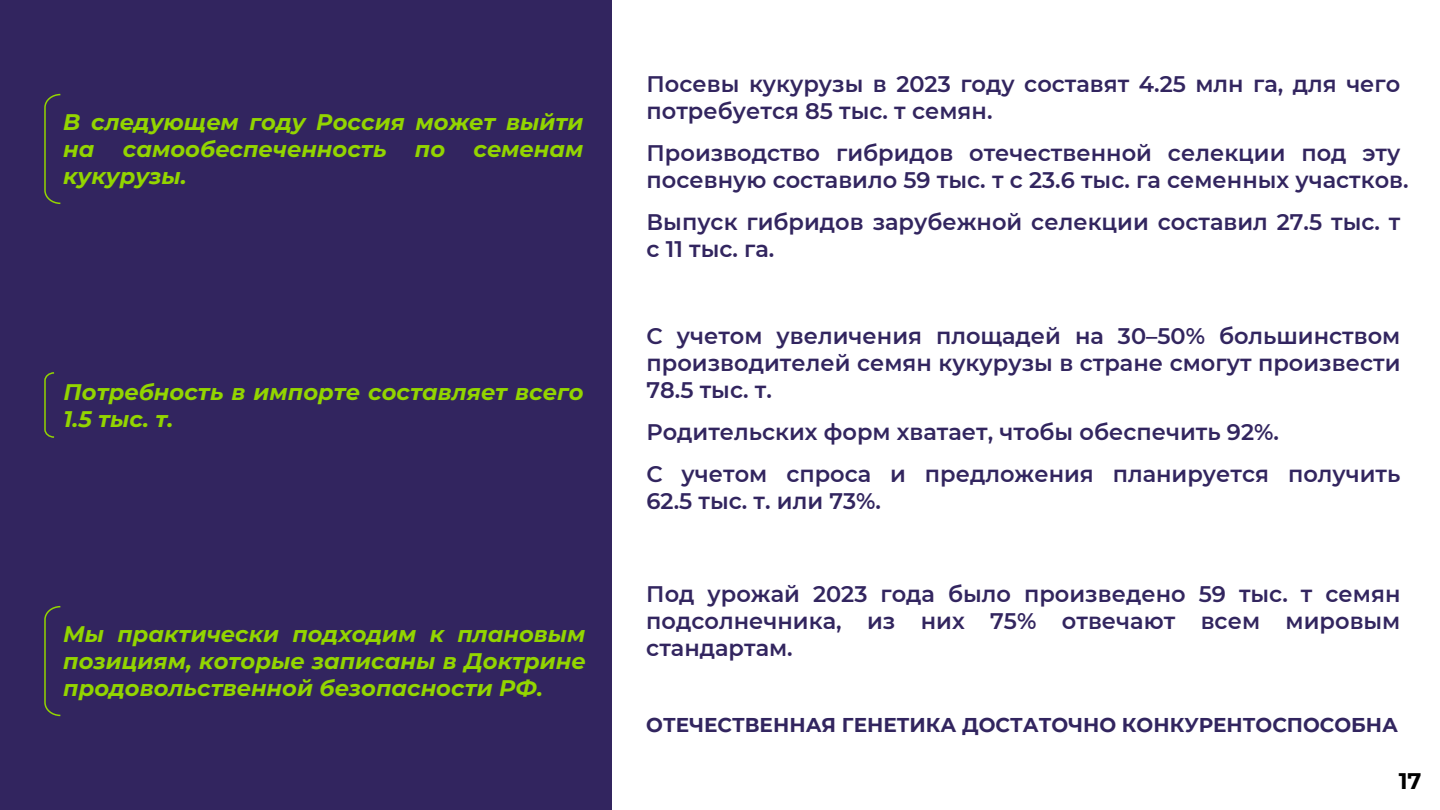
<style>
.page{position:relative;width:1440px;height:810px;background:#fff}
.page>*{position:absolute;margin:0;border:0;box-sizing:border-box;transform-origin:0 0}
.t1{font:600 22.5px/27px "Montserrat";color:#32255f}
.t2{font:italic 700 22.5px/27px "Montserrat";color:#93d500}
.t3{font:700 22.5px "Montserrat";color:#000}
.t4{font:700 19.95px "Montserrat";color:#32255f}
</style>
<div class="page">
<div style="left:0;top:0;width:611px;height:810px;background:#32255f"></div>
<svg style="left:44px;top:93px;width:17px;height:111px"></svg>
<svg style="left:44px;top:372px;width:11px;height:66px"></svg>
<svg style="left:44px;top:606px;width:17px;height:111px"></svg>
<p class="t2" style="left:63px;top:108px;width:522px">В следующем году Россия может выйти на</p>
<p class="t2" style="left:123px;top:135px;width:265px">самообеспеченность</p>
<p class="t2" style="left:415px;top:135px;width:32px">по</p>
<p class="t2" style="left:473px;top:135px;width:112px">семенам</p>
<p class="t2" style="left:63px;top:162px;width:125px">кукурузы.</p>
<p class="t2" style="left:64px;top:378px;width:521px">Потребность в импорте составляет всего<br>1.5 тыс. т.</p>
<p class="t2" style="left:63px;top:619px;width:524px;text-align:justify">Мы практически подходим к плановым позициям, которые записаны в Доктрине продовольственной безопасности РФ.</p>
<p class="t1" style="left:647px;top:69px;width:755px">Посевы кукурузы в 2023 году составят 4.25 млн га, для чего потребуется 85 тыс. т семян.</p>
<p class="t1" style="left:647px;top:138px;width:764px">Производство гибридов отечественной селекции под эту посевную составило 59 тыс. т с 23.6 тыс. га семенных участков.</p>
<p class="t1" style="left:647px;top:207px;width:755px">Выпуск гибридов зарубежной селекции составил 27.5 тыс. т с 11 тыс. га.</p>
<p class="t1" style="left:647px;top:322px;width:755px;text-align:justify">С учетом увеличения площадей на 30–50% большинством производителей семян кукурузы в стране смогут произвести 78.5 тыс. т.</p>
<p class="t1" style="left:647px;top:410px;width:755px;line-height:42px">Родительских форм хватает, чтобы обеспечить 92%.<br>С учетом спроса и предложения планируется получить</p>
<p class="t1" style="left:647px;top:487px;width:236px">62.5 тыс. т. или 73%.</p>
<p class="t1" style="left:646px;top:579px;width:756px;text-align:justify">Под урожай 2023 года было произведено 59 тыс. т семян подсолнечника, из них 75% отвечают всем мировым стандартам.</p>
<p class="t4" style="left:646px;top:711px;width:753px">ОТЕЧЕСТВЕННАЯ ГЕНЕТИКА ДОСТАТОЧНО КОНКУРЕНТОСПОСОБНА</p>
<p class="t3" style="left:1399px;top:765px;width:24px">17</p>
</div>
